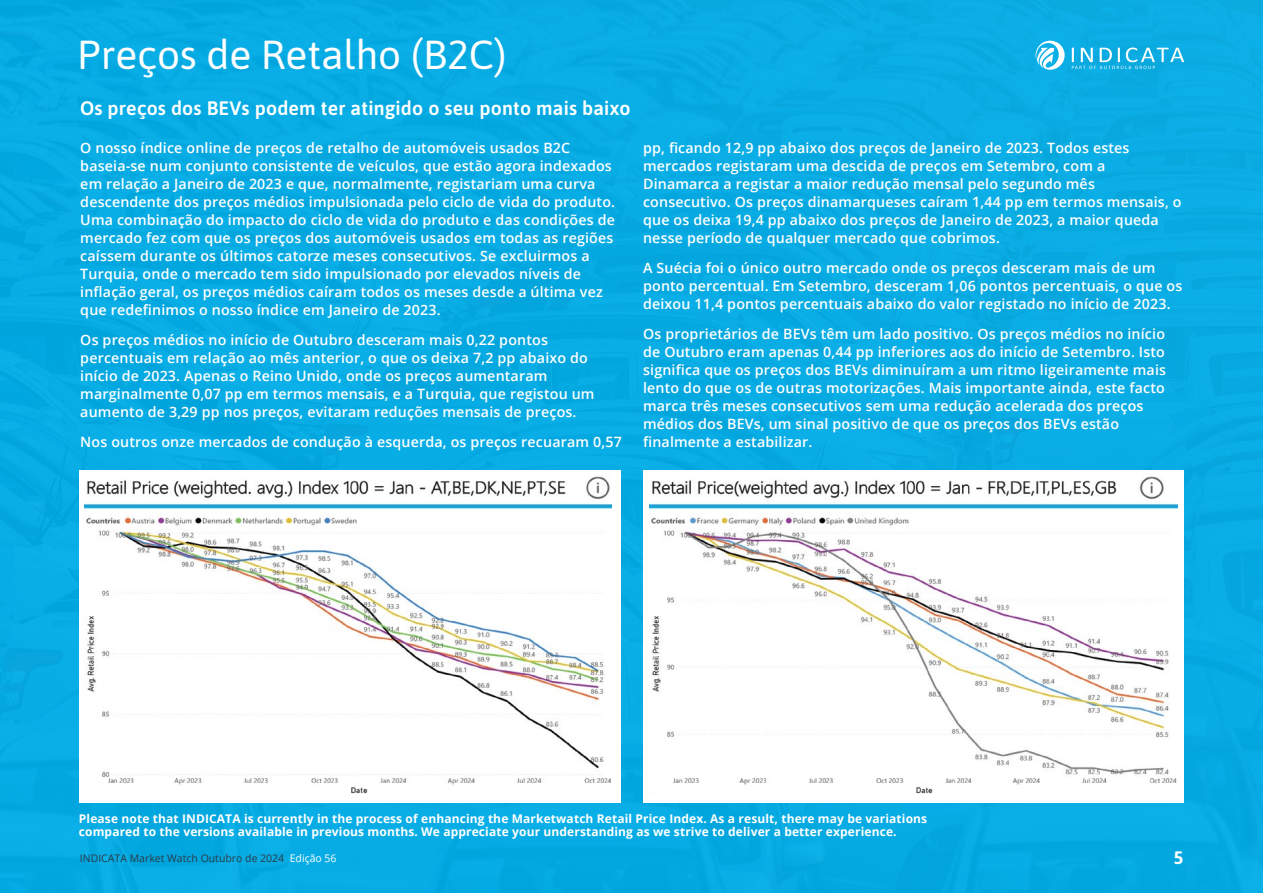
<style>
.page{position:relative;width:1263px;height:893px;background:#08ace4}
.page>*{position:absolute;margin:0;border:0;box-sizing:border-box;transform-origin:0 0}
.t1{font:40.5px "Asap";color:#fff}
.t2{font:600 19.5px "Asap";letter-spacing:.01em;color:#fff}
.t3{font:700 18px "Asap";color:#fff}
.t4{font:600 14.25px/18px "Open Sans";letter-spacing:.01em;color:#fff}
.t5{font:700 12px/12.8px "Open Sans";letter-spacing:.01em;color:#fff}
.t6{font:10.5px "Open Sans";color:#2c3b46}
.s1{color:#fff}
</style>
<div class="page">
<svg style="left:1035px;top:41px;width:30px;height:29px"></svg>
<svg style="left:1072px;top:48px;width:112px;height:21px"></svg>
<div style="left:643px;top:470px;width:541px;height:333px;background:#fff"></div>
<div style="left:79px;top:470px;width:542px;height:333px;background:#fff"></div>
<img style="left:84px;top:476px;width:527px;height:318px">
<img style="left:650px;top:477px;width:527px;height:317px">
<h1 class="t1" style="left:78px;top:26px;width:430px">Preços de Retalho (B2C)</h1>
<h2 class="t2" style="left:80px;top:94px;width:552px">Os preços dos BEVs podem ter atingido o seu ponto mais baixo</h2>
<p class="t4" style="left:80px;top:139px;width:536px">O nosso índice online de preços de retalho de automóveis usados B2C baseia-se num conjunto consistente de veículos, que estão agora indexados em relação a Janeiro de 2023 e que, normalmente, registariam uma curva descendente dos preços médios impulsionada pelo ciclo de vida do produto.<br>Uma combinação do impacto do ciclo de vida do produto e das condições de mercado fez com que os preços dos automóveis usados em todas as regiões caíssem durante os últimos catorze meses consecutivos. Se excluirmos a Turquia, onde o mercado tem sido impulsionado por elevados níveis de inflação geral, os preços médios caíram todos os meses desde a última vez que redefinimos o nosso índice em Janeiro de 2023.</p>
<p class="t4" style="left:80px;top:331px;width:516px">Os preços médios no início de Outubro desceram mais 0,22 pontos percentuais em relação ao mês anterior, o que os deixa 7,2 pp abaixo do início de 2023. Apenas o Reino Unido, onde os preços aumentaram marginalmente 0,07 pp em termos mensais, e a Turquia, que registou um aumento de 3,29 pp nos preços, evitaram reduções mensais de preços.</p>
<p class="t4" style="left:80px;top:433px;width:543px">Nos outros onze mercados de condução à esquerda, os preços recuaram 0,57</p>
<p class="t4" style="left:643px;top:139px;width:540px">pp, ficando 12,9 pp abaixo dos preços de Janeiro de 2023. Todos estes mercados registaram uma descida de preços em Setembro, com a Dinamarca a registar a maior redução mensal pelo segundo mês consecutivo. Os preços dinamarqueses caíram 1,44 pp em termos mensais, o que os deixa 19,4 pp abaixo dos preços de Janeiro de 2023, a maior queda nesse período de qualquer mercado que cobrimos.</p>
<p class="t4" style="left:643px;top:259px;width:541px">A Suécia foi o único outro mercado onde os preços desceram mais de um ponto percentual. Em Setembro, desceram 1,06 pontos percentuais, o que os deixou 11,4 pontos percentuais abaixo do valor registado no início de 2023.</p>
<p class="t4" style="left:643px;top:325px;width:524px">Os proprietários de BEVs têm um lado positivo. Os preços médios no início de Outubro eram apenas 0,44 pp inferiores aos do início de Setembro. Isto significa que os preços dos BEVs diminuíram a um ritmo ligeiramente mais lento do que os de outras motorizações. Mais importante ainda, este facto marca três meses consecutivos sem uma redução acelerada dos preços médios dos BEVs, um sinal positivo de que os preços dos BEVs estão finalmente a estabilizar.</p>
<p class="t5" style="left:79px;top:812px;width:850px">Please note that INDICATA is currently in the process of enhancing the Marketwatch Retail Price Index. As a result, there may be variations compared to the versions available in previous months. We appreciate your understanding as we strive to deliver a better experience.</p>
<p class="t6" style="left:80px;top:851px;width:258px">INDICATA Market Watch Outubro de 2024 <span class="s1">Edição 56</span></p>
<p class="t3" style="left:1174px;top:845px;width:11px">5</p>
</div>
